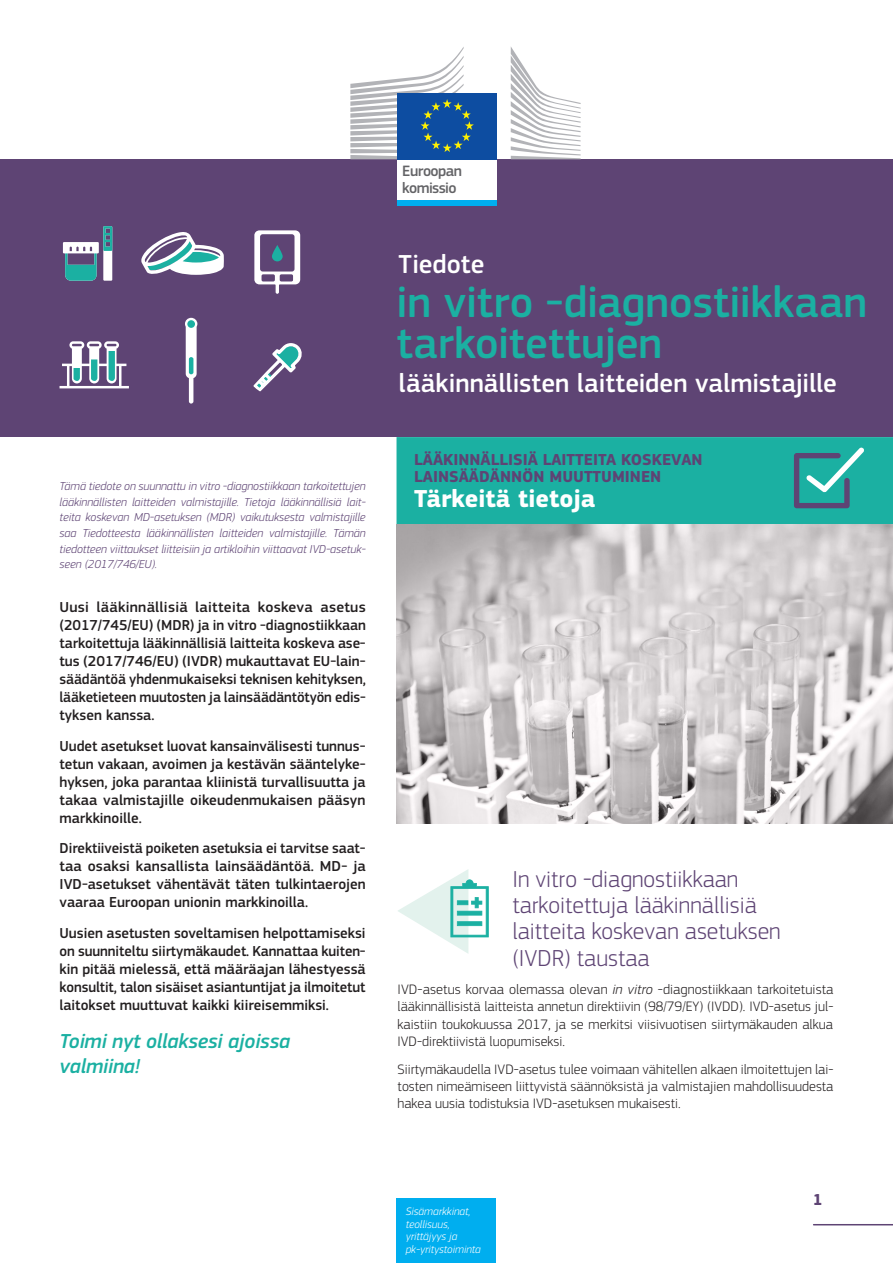
<style>
.page{position:relative;width:893px;height:1263px;background:#fff}
.page>*{position:absolute;margin:0;border:0;box-sizing:border-box;transform-origin:0 0}
.t1{font:500 45px/40.5px "EC Square Sans Pro";letter-spacing:-.005em;color:#1bb0a2}
.t2{font:500 27px "EC Square Sans Pro";color:#fff}
.t3{font:700 25.5px "EC Square Sans Pro";color:#fff}
.S4{font:300 24px/26.4px "EC Square Sans Pro";color:#5e4474}
.S3{font:italic 500 21px/25.2px "EC Square Sans Pro";letter-spacing:-.01em;color:#1bb0a2}
.t4{font:700 16.5px/16.5px "EC Square Sans Pro";color:#5e4474}
.t5{font:500 15.6px/16.4px "EC Square Sans Pro";letter-spacing:-.035em;color:#636366}
.S2{font:500 15px/18px "EC Square Sans Pro";color:#231f20;text-align:justify}
.S5_Body{font:300 14.25px/17.2px "EC Square Sans Pro";color:#231f20;text-align:justify}
.S1{font:italic 300 12px/15.6px "EC Square Sans Pro";letter-spacing:-.005em;color:#5e4474;text-align:justify}
.t6{font:italic 300 11.25px/12.8px "EC Square Sans Pro";color:#fff}
.s1{font-style:italic}
</style>
<div class="page">
<div style="left:0;top:159px;width:893px;height:278px;background:#5e4474"></div>
<img style="left:396px;top:524px;width:497px;height:300px">
<div style="left:397px;top:1198px;width:99px;height:65px;background:#00aeef"></div>
<div style="left:396px;top:437px;width:497px;height:87px;background:#1bb0a2"></div>
<svg style="left:398px;top:869px;width:91px;height:84px"></svg>
<hr style="left:814px;top:1224px;width:79px;height:1px;background:#5e4474">
<svg style="left:254px;top:230px;width:47px;height:64px"></svg>
<svg style="left:63px;top:226px;width:49px;height:55px"></svg>
<svg style="left:141px;top:232px;width:83px;height:43px"></svg>
<svg style="left:185px;top:318px;width:12px;height:86px"></svg>
<div style="left:187px;top:320px;width:8px;height:8px;background:#1bb0a2;border-radius:50%"></div>
<svg style="left:60px;top:341px;width:69px;height:47px"></svg>
<svg style="left:254px;top:343px;width:48px;height:48px"></svg>
<div style="left:397px;top:157px;width:100px;height:44px;background:#fff"></div>
<div style="left:397px;top:93px;width:100px;height:66px;background:#0d4da1"></div>
<svg style="left:350px;top:47px;width:124px;height:112px"></svg>
<div style="left:397px;top:200px;width:100px;height:6px;background:#00aeef"></div>
<svg style="left:511px;top:47px;width:70px;height:112px"></svg>
<p class="S1" style="left:60px;top:478px;width:308px">Tämä tiedote on suunnattu in vitro -diagnostiikkaan tarkoitettujen lääkinnällisten laitteiden valmistajille. Tietoja lääkinnällisiä lait&shy;teita koskevan MD-asetuksen (MDR) vaikutuksesta valmistajille saa Tiedotteesta lääkinnällisten laitteiden valmistajille. Tämän tiedotteen viittaukset liitteisiin ja artikloihin viittaavat IVD-asetuk&shy;seen (2017/746/EU).</p>
<p class="S2" style="left:60px;top:598px;width:308px">Uusi lääkinnällisiä laitteita koskeva asetus (2017/745/EU) (MDR) ja in vitro -diagnostiikkaan tarkoitettuja lääkinnällisiä laitteita koskeva ase&shy;tus (2017/746/EU) (IVDR) mukauttavat EU-lain&shy;säädäntöä yhdenmukaiseksi teknisen kehityksen, lääketieteen muutosten ja lainsäädäntötyön edis&shy;tyksen kanssa.</p>
<p class="S2" style="left:60px;top:737px;width:308px">Uudet asetukset luovat kansainvälisesti tunnus&shy;tetun vakaan, avoimen ja kestävän sääntelyke&shy;hyksen, joka parantaa kliinistä turvallisuutta ja takaa valmistajille oikeudenmukaisen pääsyn markkinoille.</p>
<p class="S2" style="left:60px;top:840px;width:308px">Direktiiveistä poiketen asetuksia ei tarvitse saat&shy;taa osaksi kansallista lainsäädäntöä. MD- ja IVD-asetukset vähentävät täten tulkintaerojen vaaraa Euroopan unionin markkinoilla.</p>
<p class="S2" style="left:60px;top:924px;width:308px">Uusien asetusten soveltamisen helpottamiseksi on suunniteltu siirtymäkaudet. Kannattaa kuiten&shy;kin pitää mielessä, että määräajan lähestyessä konsultit, talon sisäiset asiantuntijat ja ilmoitetut laitokset muuttuvat kaikki kiireisemmiksi.</p>
<p class="S3" style="left:60px;top:1029px;width:232px">Toimi nyt ollaksesi ajoissa valmiina!</p>
<p class="t5" style="left:402px;top:163px;width:61px">Euroopan komissio</p>
<p class="t2" style="left:399px;top:248px;width:87px">Tiedote</p>
<p class="t1" style="left:396px;top:283px;width:472px">in vitro -diagnostiikkaan tarkoitettujen</p>
<p class="t2" style="left:399px;top:367px;width:440px">lääkinnällisten laitteiden valmistajille</p>
<p class="t4" style="left:414px;top:452px;width:290px">LÄÄKINNÄLLISIÄ LAITTEITA KOSKEVAN<br>LAINSÄÄDÄNNÖN MUUTTUMINEN</p>
<p class="t3" style="left:414px;top:484px;width:183px">Tärkeitä tietoja</p>
<p class="S4" style="left:512px;top:865px;width:270px">In vitro -diagnostiikkaan tarkoitettuja lääkinnällisiä laitteita koskevan asetuksen (IVDR) taustaa</p>
<p class="S5_Body" style="left:398px;top:981px;width:437px">IVD-asetus korvaa olemassa olevan <span class="s1">in vitro</span> -diagnostiikkaan tarkoitetuista lääkinnällisistä laitteista annetun direktiivin (98/79/EY) (IVDD). IVD-asetus jul&shy;kaistiin toukokuussa 2017, ja se merkitsi viisivuotisen siirtymäkauden alkua IVD-direktiivistä luopumiseksi.</p>
<p class="S5_Body" style="left:398px;top:1060px;width:437px">Siirtymäkaudella IVD-asetus tulee voimaan vähitellen alkaen ilmoitettujen lai&shy;tosten nimeämiseen liittyvistä säännöksistä ja valmistajien mahdollisuudesta hakea uusia todistuksia IVD-asetuksen mukaisesti.</p>
<p class="t6" style="left:406px;top:1205px;width:77px">Sisämarkkinat, teollisuus, yrittäjyys ja pk-yritystoiminta</p>
<p class="t4" style="left:813px;top:1191px;width:11px">1</p>
</div>
